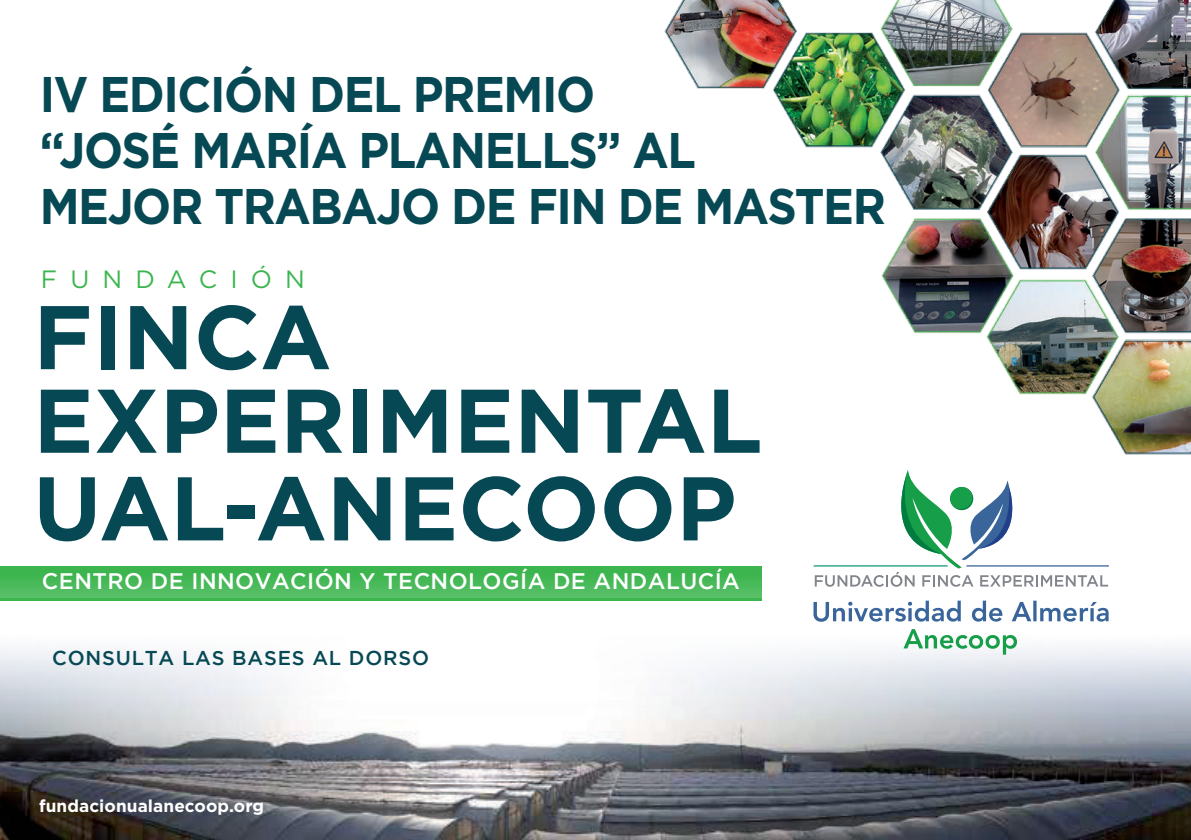
<style>
.page{position:relative;width:1191px;height:840px;background:#fff}
.page>*{position:absolute;margin:0;border:0;box-sizing:border-box;transform-origin:0 0}
.t1{font:700 90px/85.6px "Gotham";color:#064853}
.t2{font:700 50px/56px "Gotham";letter-spacing:-.03em;color:#064853;scale:.92 1}
.t3{font:25px "Gotham";letter-spacing:.525em;color:#3cb54e}
.t4{font:500 22.4px "Gotham";letter-spacing:.02em;color:#fff}
.t5{font:500 20px "Gotham";letter-spacing:.04em;color:#064853}
.t6{font:700 17.2px "Gotham";letter-spacing:.005em;color:#fff}
</style>
<div class="page">
<img style="left:0;top:646px;width:1191px;height:193px">
<div style="left:0;top:565px;width:762px;height:35px;background:linear-gradient(to right,#59c068,#59c068)"></div>
<div style="left:0;top:565px;width:762px;height:32px;background:linear-gradient(to bottom,#35b248,#56be65)"></div>
<img style="left:664px;top:0;width:527px;height:455px">
<svg style="left:903px;top:629px;width:114px;height:25px"></svg>
<svg style="left:813px;top:600px;width:295px;height:21px"></svg>
<svg style="left:814px;top:470px;width:294px;height:116px"></svg>
<svg style="left:950px;top:486px;width:23px;height:24px"></svg>
<div style="left:950px;top:486px;width:22px;height:23px;background:#169e48;border-radius:50%"></div>
<hr style="left:813px;top:565px;width:134px;height:1px;background:#1b9a7f">
<hr style="left:966px;top:565px;width:143px;height:1px;background:#39659b">
<p class="t2" style="left:40px;top:66px;width:921px">IV EDICIÓN DEL PREMIO<br>“JOSÉ MARÍA PLANELLS” AL<br>MEJOR TRABAJO DE FIN DE MASTER</p>
<p class="t3" style="left:41px;top:265px;width:265px">FUNDACIÓN</p>
<h1 class="t1" style="left:33px;top:293px;width:730px">FINCA<br>EXPERIMENTAL<br>UAL-ANECOOP</h1>
<p class="t4" style="left:42px;top:568px;width:699px">CENTRO DE INNOVACIÓN Y TECNOLOGÍA DE ANDALUCÍA</p>
<p class="t5" style="left:52px;top:646px;width:378px">CONSULTA LAS BASES AL DORSO</p>
<p class="t6" style="left:39px;top:795px;width:226px">fundacionualanecoop.org</p>
</div>
